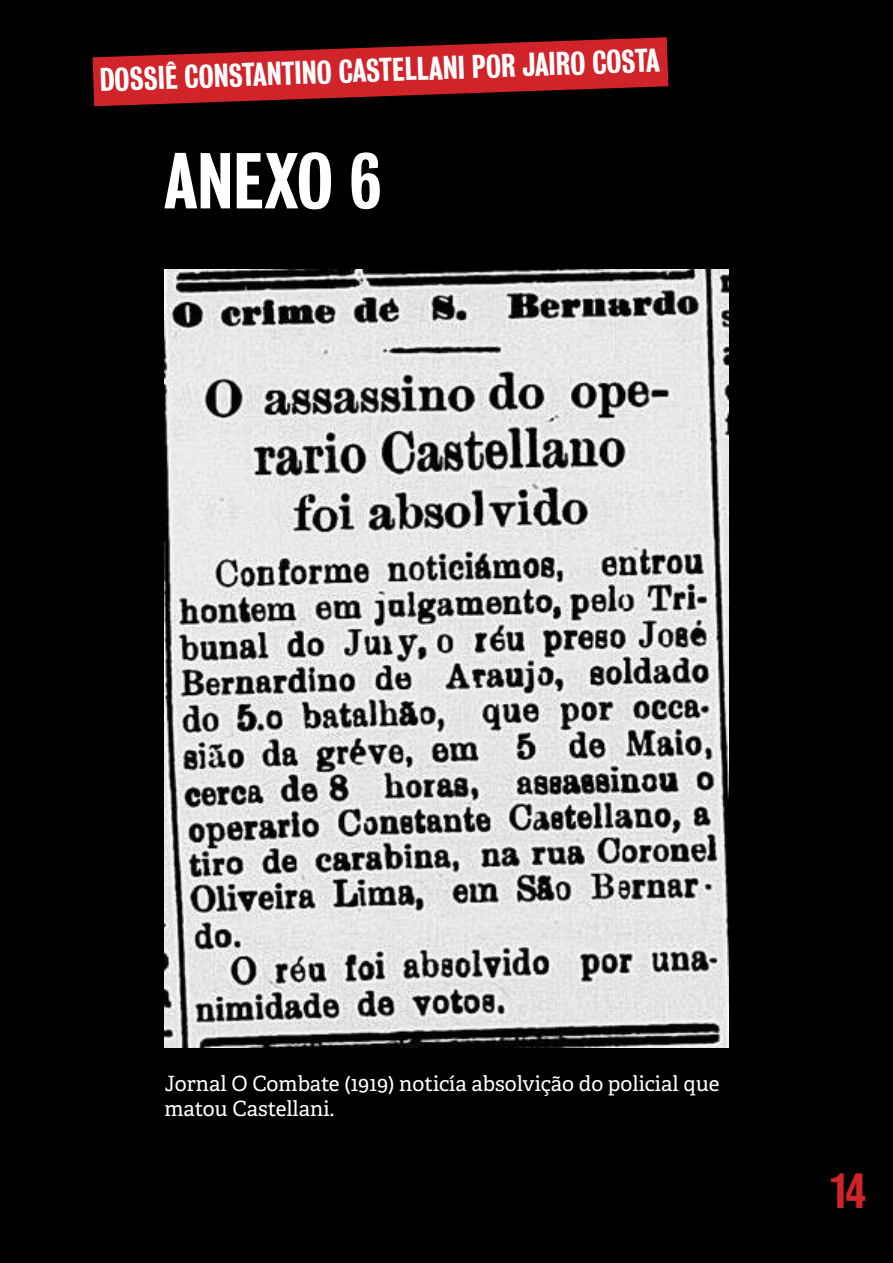
<style>
.page{position:relative;width:893px;height:1263px;background:#000}
.page>*{position:absolute;margin:0;border:0;box-sizing:border-box;transform-origin:0 0}
.t1{font:72px "Bureau Grotesque Three Five";color:#fff}
.t2{font:45px "Bureau Grotesque Three Five";color:#d1232a}
.t3{font:30px "Bureau Grotesque Three Five";color:#fff}
.t4{font:21px/25.2px "Adelle";color:#fff}
</style>
<div class="page">
<img style="left:164px;top:269px;width:564px;height:779px">
<svg style="left:93px;top:37px;width:575px;height:69px"></svg>
<h3 class="t3" style="left:99px;top:62px;width:562px;rotate:-2deg">DOSSIÊ CONSTANTINO CASTELLANI POR JAIRO COSTA</h3>
<h1 class="t1" style="left:164px;top:139px;width:218px">ANEXO 6</h1>
<p class="t4" style="left:164px;top:1071px;width:557px">Jornal O Combate (1919) noticía absolvição do policial que matou Castellani.</p>
<h2 class="t2" style="left:831px;top:1165px;width:37px">14</h2>
</div>
